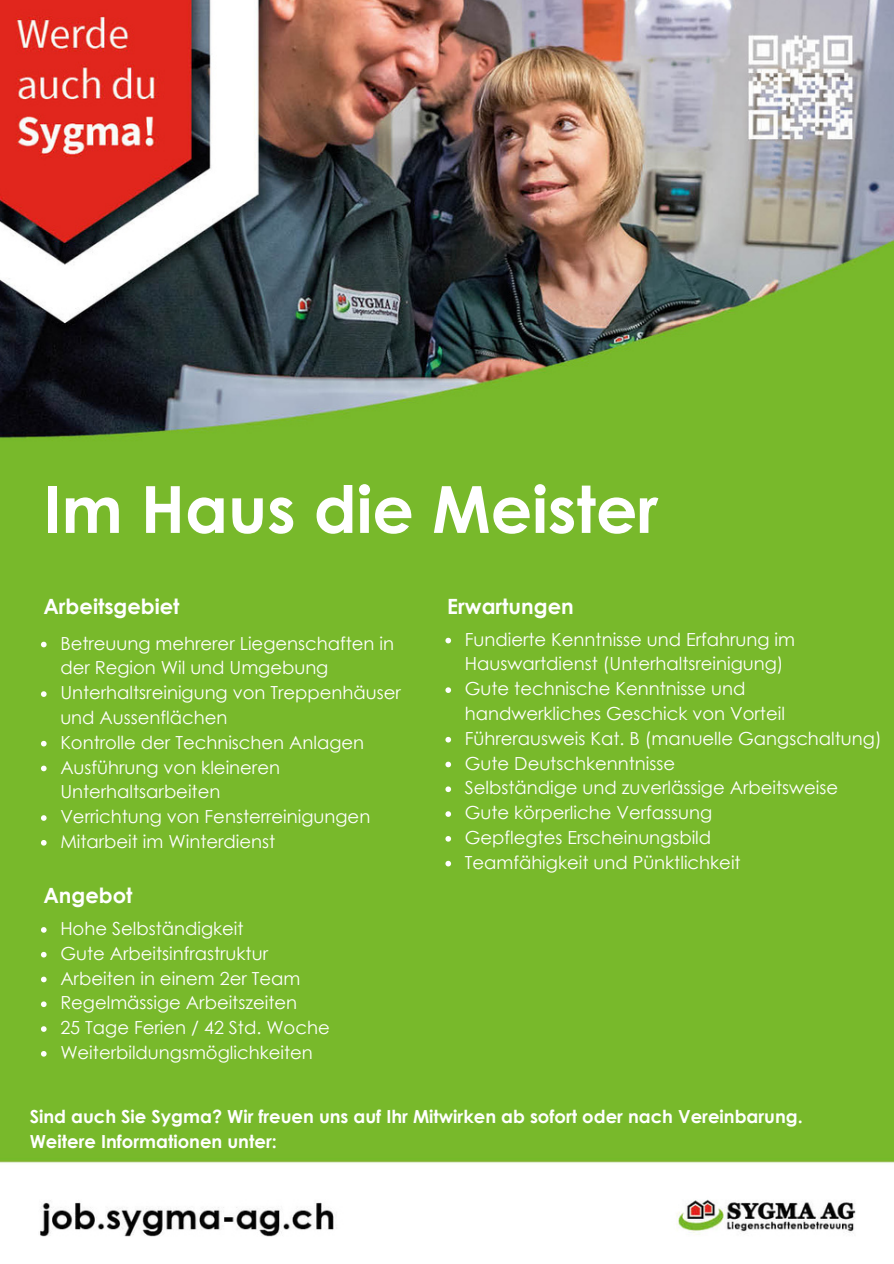
<style>
.page{position:relative;width:894px;height:1264px;background:#fff}
.page>*{position:absolute;margin:0;border:0;box-sizing:border-box;transform-origin:0 0}
.t1{font:700 64.95px "Century Gothic";color:#fff}
.t2{font:700 21px "Century Gothic";color:#fff}
.t3{font:18px/24.8px "Century Gothic";color:#fff}
.t4{font:700 18px/24.8px "Century Gothic";color:#fff}
</style>
<div class="page">
<img style="left:0;top:0;width:893px;height:1237px">
<svg style="left:41px;top:641px;width:6px;height:6px"></svg>
<svg style="left:41px;top:691px;width:6px;height:6px"></svg>
<svg style="left:41px;top:740px;width:6px;height:6px"></svg>
<svg style="left:41px;top:765px;width:6px;height:6px"></svg>
<svg style="left:41px;top:815px;width:6px;height:5px"></svg>
<svg style="left:41px;top:840px;width:6px;height:5px"></svg>
<svg style="left:445px;top:637px;width:6px;height:6px"></svg>
<svg style="left:445px;top:687px;width:6px;height:6px"></svg>
<svg style="left:445px;top:737px;width:6px;height:5px"></svg>
<svg style="left:445px;top:761px;width:6px;height:6px"></svg>
<svg style="left:445px;top:786px;width:6px;height:6px"></svg>
<svg style="left:445px;top:811px;width:6px;height:5px"></svg>
<svg style="left:445px;top:836px;width:6px;height:5px"></svg>
<svg style="left:445px;top:860px;width:6px;height:6px"></svg>
<svg style="left:41px;top:927px;width:6px;height:5px"></svg>
<svg style="left:41px;top:951px;width:6px;height:6px"></svg>
<svg style="left:41px;top:976px;width:6px;height:6px"></svg>
<svg style="left:41px;top:1001px;width:6px;height:6px"></svg>
<svg style="left:41px;top:1026px;width:6px;height:5px"></svg>
<svg style="left:41px;top:1050px;width:6px;height:6px"></svg>
<h1 class="t1" style="left:43px;top:467px;width:616px">Im Haus die Meister</h1>
<p class="t2" style="left:43px;top:593px;width:138px">Arbeitsgebiet</p>
<p class="t2" style="left:447px;top:593px;width:128px">Erwartungen</p>
<p class="t3" style="left:60px;top:630px;width:342px">Betreuung mehrerer Liegenschaften in der Region Wil und Umgebung<br>Unterhaltsreinigung von Treppenhäuser und Aussenflächen<br>Kontrolle der Technischen Anlagen<br>Ausführung von kleineren<br>Unterhaltsarbeiten<br>Verrichtung von Fensterreinigungen<br>Mitarbeit im Winterdienst</p>
<p class="t3" style="left:464px;top:626px;width:418px">Fundierte Kenntnisse und Erfahrung im Hauswartdienst (Unterhaltsreinigung)<br>Gute technische Kenntnisse und handwerkliches Geschick von Vorteil Führerausweis Kat. B (manuelle Gangschaltung)<br>Gute Deutschkenntnisse<br>Selbständige und zuverlässige Arbeitsweise Gute körperliche Verfassung<br>Gepflegtes Erscheinungsbild<br>Teamfähigkeit und Pünktlichkeit</p>
<p class="t2" style="left:43px;top:881px;width:91px">Angebot</p>
<p class="t3" style="left:60px;top:915px;width:271px">Hohe Selbständigkeit<br>Gute Arbeitsinfrastruktur<br>Arbeiten in einem 2er Team<br>Regelmässige Arbeitszeiten<br>25 Tage Ferien / 42 Std. Woche<br>Weiterbildungsmöglichkeiten</p>
<p class="t4" style="left:30px;top:1103px;width:774px">Sind auch Sie Sygma? Wir freuen uns auf Ihr Mitwirken ab sofort oder nach Vereinbarung.<br>Weitere Informationen unter:</p>
</div>
